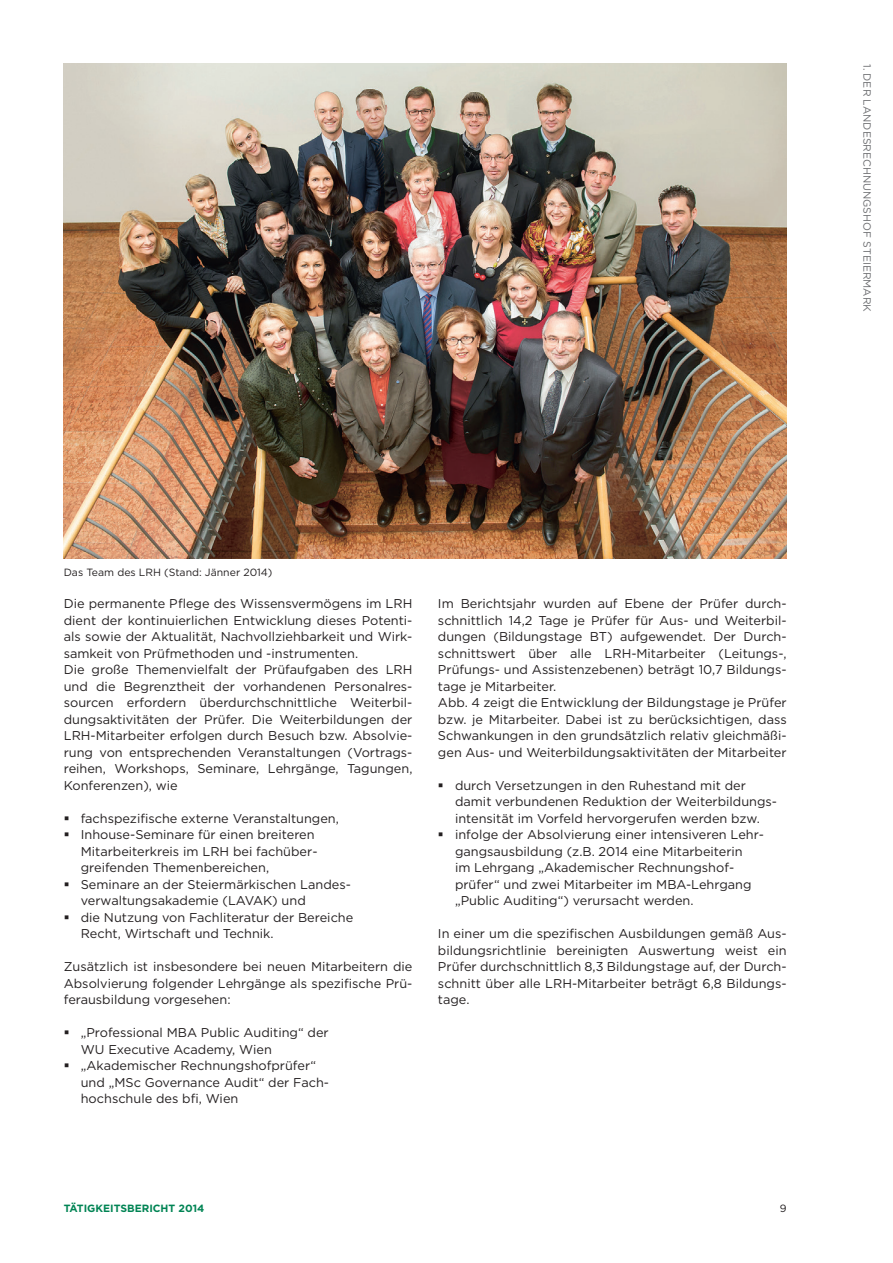
<style>
.page{position:relative;width:893px;height:1263px;background:#fff}
.page>*{position:absolute;margin:0;border:0;box-sizing:border-box;transform-origin:0 0}
.t1{font:12.75px/16.5px "Gotham";color:#231f20}
.t2{font:10.5px "Gotham";color:#6c6d70}
.t3{font:10.5px "Gotham";color:#231f20}
.t4{font:700 10.5px "Gotham";color:#008454}
</style>
<div class="page">
<img style="left:64px;top:64px;width:723px;height:495px">
<p class="t2" style="left:874px;top:64px;width:249px;rotate:90deg">1. DER LANDESRECHNUNGSHOF STEIERMARK</p>
<p class="t3" style="left:64px;top:565px;width:210px">Das Team des LRH (Stand: Jänner 2014)</p>
<p class="t1" style="left:64px;top:595px;width:350px">Die permanente Pflege des Wissensvermögens im LRH dient der kontinuierlichen Entwicklung dieses Potenti&shy;als sowie der Aktualität, Nachvollziehbarkeit und Wirk&shy;samkeit von Prüfmethoden und -instrumenten.<br>Die große Themenvielfalt der Prüfaufgaben des LRH und die Begrenztheit der vorhandenen Personalres&shy;sourcen erfordern überdurchschnittliche Weiterbil&shy;dungsaktivitäten der Prüfer. Die Weiterbildungen der LRH-Mitarbeiter erfolgen durch Besuch bzw. Absolvie&shy;rung von entsprechenden Veranstaltungen (Vortrags&shy;reihen, Workshops, Seminare, Lehrgänge, Tagungen, Konferenzen), wie</p>
<p class="t1" style="left:81px;top:810px;width:274px">fachspezifische externe Veranstaltungen, Inhouse-Seminare für einen breiteren Mitarbeiterkreis im LRH bei fachüber&shy;greifenden Themenbereichen,<br>Seminare an der Steiermärkischen Landes&shy;verwaltungsakademie (LAVAK) und<br>die Nutzung von Fachliteratur der Bereiche Recht, Wirtschaft und Technik.</p>
<p class="t1" style="left:64px;top:958px;width:350px;text-align:justify">Zusätzlich ist insbesondere bei neuen Mitarbeitern die Absolvierung folgender Lehrgänge als spezifische Prü&shy;ferausbildung vorgesehen:</p>
<p class="t1" style="left:81px;top:1024px;width:250px">„Professional MBA Public Auditing“ der WU Executive Academy, Wien „Akademischer Rechnungshofprüfer“ und „MSc Governance Audit“ der Fach&shy;hochschule des bfi, Wien</p>
<p class="t1" style="left:438px;top:595px;width:350px">Im Berichtsjahr wurden auf Ebene der Prüfer durch&shy;schnittlich 14,2 Tage je Prüfer für Aus- und Weiterbil&shy;dungen (Bildungstage BT) aufgewendet. Der Durch&shy;schnittswert über alle LRH-Mitarbeiter (Leitungs-, Prüfungs- und Assistenzebenen) beträgt 10,7 Bildungs&shy;tage je Mitarbeiter.<br>Abb. 4 zeigt die Entwicklung der Bildungstage je Prüfer bzw. je Mitarbeiter. Dabei ist zu berücksichtigen, dass Schwankungen in den grundsätzlich relativ gleichmäßi&shy;gen Aus- und Weiterbildungsaktivitäten der Mitarbeiter</p>
<p class="t1" style="left:455px;top:777px;width:324px">durch Versetzungen in den Ruhestand mit der damit verbundenen Reduktion der Weiterbildungs&shy;intensität im Vorfeld hervorgerufen werden bzw. infolge der Absolvierung einer intensiveren Lehr&shy;gangsausbildung (z.B. 2014 eine Mitarbeiterin<br>im Lehrgang „Akademischer Rechnungshof&shy;prüfer“ und zwei Mitarbeiter im MBA-Lehrgang „Public Auditing“) verursacht werden.</p>
<p class="t1" style="left:438px;top:925px;width:350px;text-align:justify">In einer um die spezifischen Ausbildungen gemäß Aus&shy;bildungsrichtlinie bereinigten Auswertung weist ein Prüfer durchschnittlich 8,3 Bildungstage auf, der Durch&shy;schnitt über alle LRH-Mitarbeiter beträgt 6,8 Bildungs&shy;tage.</p>
<p class="t4" style="left:64px;top:1201px;width:142px">TÄTIGKEITSBERICHT 2014</p>
<p class="t3" style="left:780px;top:1201px;width:8px">9</p>
</div>
